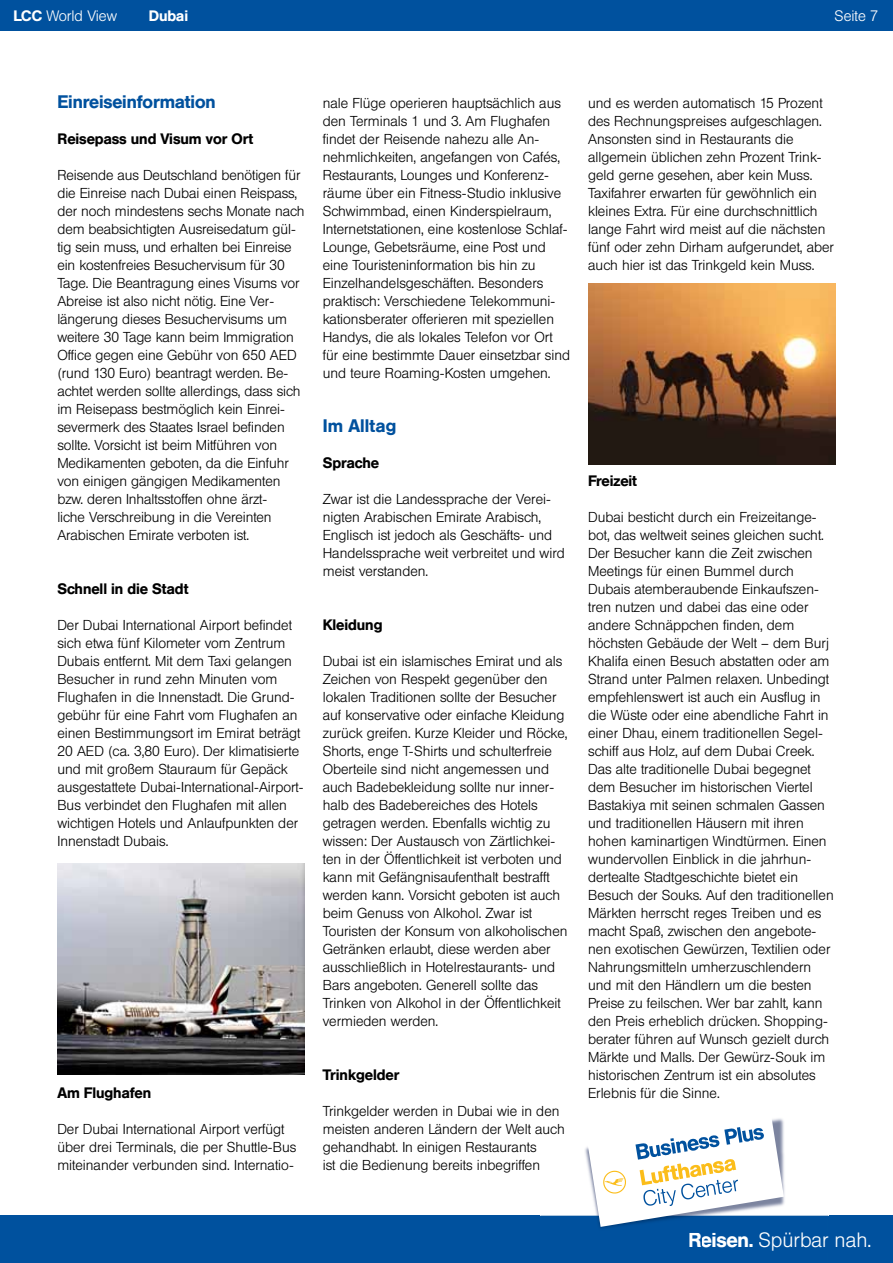
<style>
.page{position:relative;width:893px;height:1263px;background:#fff}
.page>*{position:absolute;margin:0;border:0;box-sizing:border-box;transform-origin:0 0}
.t1{font:300 20.55px "Lufthansa";color:#fff}
.t2{font:500 18px "Lufthansa";color:#00519e}
.t3{font:500 15px "Lufthansa";color:#000}
.t4{font:300 15px "Lufthansa";color:#fff}
.t5{font:500 15px "Lufthansa";color:#fff}
.t6{font:300 14.25px/18px "Lufthansa";color:#000}
.s1{font-weight:500}
</style>
<div class="page">
<div style="left:0;top:1215px;width:893px;height:48px;background:#00519e"></div>
<div style="left:0;top:0;width:893px;height:30px;background:#00519e"></div>
<svg style="left:587px;top:1118px;width:197px;height:109px"></svg>
<img style="left:57px;top:863px;width:247px;height:212px">
<img style="left:588px;top:284px;width:247px;height:181px">
<p class="t4" style="left:13px;top:7px;width:105px"><span class="s1">LCC</span> World View</p>
<p class="t4" style="left:835px;top:7px;width:45px">Seite 7</p>
<p class="t5" style="left:149px;top:7px;width:41px">Dubai</p>
<p class="t2" style="left:57px;top:91px;width:160px">Einreiseinformation</p>
<p class="t3" style="left:57px;top:130px;width:197px">Reisepass und Visum vor Ort</p>
<p class="t6" style="left:57px;top:166px;width:249px">Reisende aus Deutschland benötigen für die Einreise nach Dubai einen Reispass, der noch mindestens sechs Monate nach dem beabsichtigten Ausreisedatum gül&shy;tig sein muss, und erhalten bei Einreise ein kostenfreies Besuchervisum für 30<br>Tage. Die Beantragung eines Visums vor Abreise ist also nicht nötig. Eine Ver&shy;längerung dieses Besuchervisums um weitere 30 Tage kann beim Immigration Office gegen eine Gebühr von 650 AED (rund 130 Euro) beantragt werden. Be&shy;achtet werden sollte allerdings, dass sich im Reisepass bestmöglich kein Einrei&shy;severmerk des Staates Israel befinden sollte. Vorsicht ist beim Mitführen von Medikamenten geboten, da die Einfuhr von einigen gängigen Medikamenten bzw. deren Inhaltsstoffen ohne ärzt-<br>liche Verschreibung in die Vereinten Arabischen Emirate verboten ist.</p>
<p class="t3" style="left:57px;top:580px;width:132px">Schnell in die Stadt</p>
<p class="t6" style="left:57px;top:616px;width:248px">Der Dubai International Airport befindet sich etwa fünf Kilometer vom Zentrum Dubais entfernt. Mit dem Taxi gelangen Besucher in rund zehn Minuten vom Flughafen in die Innenstadt. Die Grund&shy;gebühr für eine Fahrt vom Flughafen an einen Bestimmungsort im Emirat beträgt 20 AED (ca. 3,80 Euro). Der klimatisierte und mit großem Stauraum für Gepäck ausgestattete Dubai-International-Airport-Bus verbindet den Flughafen mit allen wichtigen Hotels und Anlaufpunkten der Innenstadt Dubais.</p>
<p class="t3" style="left:57px;top:1084px;width:95px">Am Flughafen</p>
<p class="t6" style="left:57px;top:1120px;width:241px">Der Dubai International Airport verfügt über drei Terminals, die per Shuttle-Bus miteinander verbunden sind. Internatio-</p>
<p class="t6" style="left:323px;top:94px;width:249px">nale Flüge operieren hauptsächlich aus den Terminals 1 und 3. Am Flughafen findet der Reisende nahezu alle An&shy;nehmlichkeiten, angefangen von Cafés, Restaurants, Lounges und Konferenz&shy;räume über ein Fitness-Studio inklusive Schwimmbad, einen Kinderspielraum, Internetstationen, eine kostenlose Schlaf-Lounge, Gebetsräume, eine Post und eine Touristeninformation bis hin zu Einzelhandelsgeschäften. Besonders praktisch: Verschiedene Telekommuni&shy;kationsberater offerieren mit speziellen Handys, die als lokales Telefon vor Ort für eine bestimmte Dauer einsetzbar sind und teure Roaming-Kosten umgehen.</p>
<p class="t2" style="left:323px;top:415px;width:75px">Im Alltag</p>
<p class="t3" style="left:323px;top:454px;width:58px">Sprache</p>
<p class="t6" style="left:323px;top:490px;width:243px">Zwar ist die Landessprache der Verei&shy;nigten Arabischen Emirate Arabisch, Englisch ist jedoch als Geschäfts- und Handelssprache weit verbreitet und wird meist verstanden.</p>
<p class="t3" style="left:323px;top:616px;width:61px">Kleidung</p>
<p class="t6" style="left:323px;top:652px;width:246px">Dubai ist ein islamisches Emirat und als Zeichen von Respekt gegenüber den lokalen Traditionen sollte der Besucher auf konservative oder einfache Kleidung zurück greifen. Kurze Kleider und Röcke, Shorts, enge T-Shirts und schulterfreie Oberteile sind nicht angemessen und auch Badebekleidung sollte nur inner&shy;halb des Badebereiches des Hotels getragen werden. Ebenfalls wichtig zu wissen: Der Austausch von Zärtlichkei&shy;ten in der Öffentlichkeit ist verboten und kann mit Gefängnisaufenthalt bestrafft werden kann. Vorsicht geboten ist auch beim Genuss von Alkohol. Zwar ist Touristen der Konsum von alkoholischen Getränken erlaubt, diese werden aber ausschließlich in Hotelrestaurants- und Bars angeboten. Generell sollte das Trinken von Alkohol in der Öffentlichkeit vermieden werden.</p>
<p class="t3" style="left:323px;top:1066px;width:78px">Trinkgelder</p>
<p class="t6" style="left:323px;top:1102px;width:243px">Trinkgelder werden in Dubai wie in den meisten anderen Ländern der Welt auch gehandhabt. In einigen Restaurants<br>ist die Bedienung bereits inbegriffen</p>
<p class="t6" style="left:588px;top:94px;width:247px">und es werden automatisch 15 Prozent des Rechnungspreises aufgeschlagen.<br>Ansonsten sind in Restaurants die allgemein üblichen zehn Prozent Trink&shy;geld gerne gesehen, aber kein Muss.<br>Taxifahrer erwarten für gewöhnlich ein kleines Extra. Für eine durchschnittlich lange Fahrt wird meist auf die nächsten fünf oder zehn Dirham aufgerundet, aber auch hier ist das Trinkgeld kein Muss.</p>
<p class="t3" style="left:588px;top:472px;width:50px">Freizeit</p>
<p class="t6" style="left:588px;top:508px;width:247px">Dubai besticht durch ein Freizeitange&shy;bot, das weltweit seines gleichen sucht.<br>Der Besucher kann die Zeit zwischen Meetings für einen Bummel durch Dubais atemberaubende Einkaufszen&shy;tren nutzen und dabei das eine oder andere Schnäppchen finden, dem höchsten Gebäude der Welt – dem Burj Khalifa einen Besuch abstatten oder am Strand unter Palmen relaxen. Unbedingt empfehlenswert ist auch ein Ausflug in die Wüste oder eine abendliche Fahrt in einer Dhau, einem traditionellen Segel&shy;schiff aus Holz, auf dem Dubai Creek.<br>Das alte traditionelle Dubai begegnet dem Besucher im historischen Viertel Bastakiya mit seinen schmalen Gassen und traditionellen Häusern mit ihren hohen kaminartigen Windtürmen. Einen wundervollen Einblick in die jahrhun&shy;dertealte Stadtgeschichte bietet ein Besuch der Souks. Auf den traditionellen Märkten herrscht reges Treiben und es macht Spaß, zwischen den angebote&shy;nen exotischen Gewürzen, Textilien oder Nahrungsmitteln umherzuschlendern und mit den Händlern um die besten Preise zu feilschen. Wer bar zahlt, kann den Preis erheblich drücken. Shopping&shy;berater führen auf Wunsch gezielt durch Märkte und Malls. Der Gewürz-Souk im historischen Zentrum ist ein absolutes Erlebnis für die Sinne.</p>
<h1 class="t1" style="left:688px;top:1228px;width:185px"><span class="s1">Reisen.</span> Spürbar nah.</h1>
</div>
